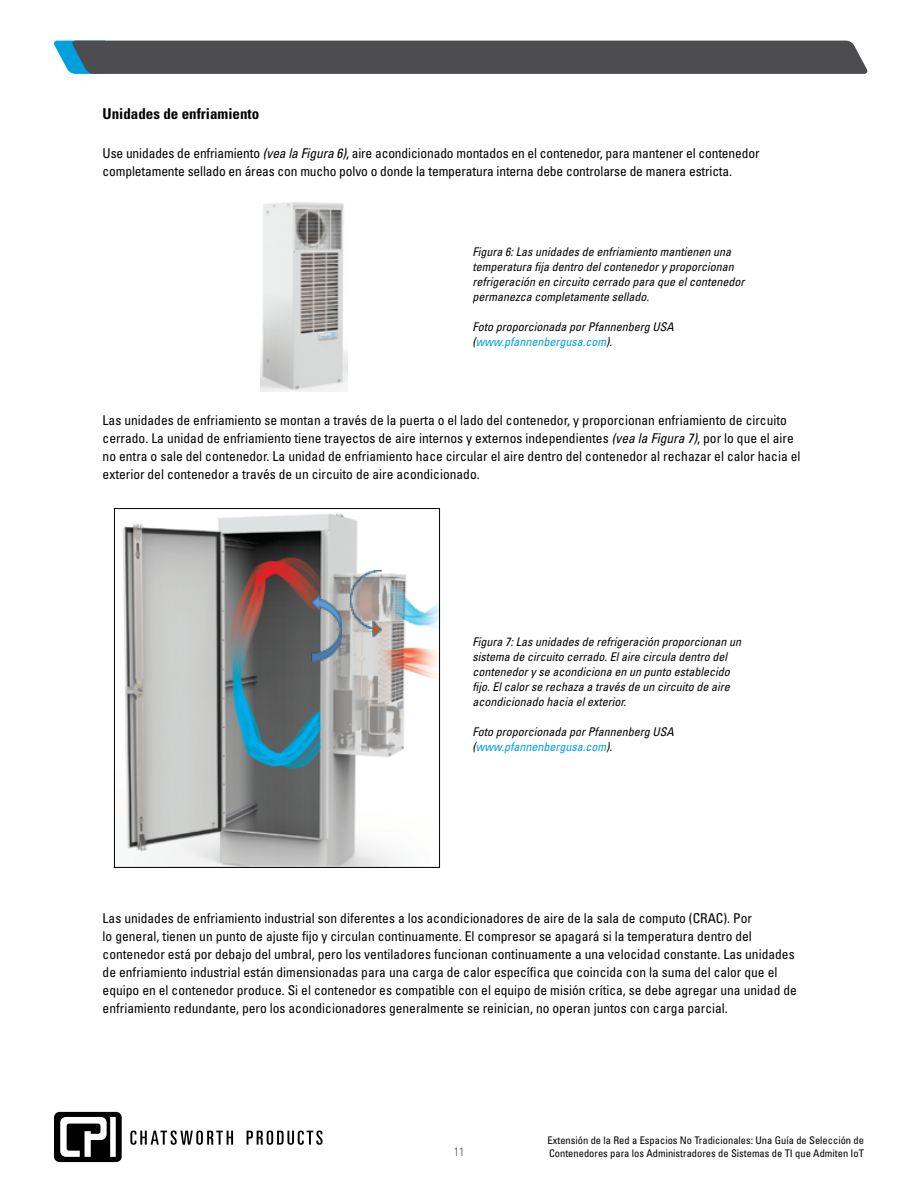
<style>
.page{position:relative;width:918px;height:1188px;background:#fff}
.page>*{position:absolute;margin:0;border:0;box-sizing:border-box;transform-origin:0 0}
.t1{font:700 condensed 15px "Univers LT Std";color:#000}
.t2{font:condensed 13.5px/18px "Univers LT Std";color:#000}
.t3{font:italic condensed 12px/15px "Univers LT Std";color:#000}
.t4{font:300 condensed 12px "Univers LT Std";color:#4d4d4f}
.t5{font:condensed 10.5px/12.6px "Univers LT Std";color:#000}
.s1{font-style:italic}
.s2{color:#00a0dd}
</style>
<div class="page">
<svg style="left:54px;top:41px;width:814px;height:33px;background:#4f5255"></svg>
<svg style="left:54px;top:1112px;width:68px;height:50px"></svg>
<svg style="left:130px;top:1131px;width:103px;height:14px"></svg>
<svg style="left:247px;top:1131px;width:76px;height:14px"></svg>
<img style="left:123px;top:513px;width:315px;height:353px">
<div style="left:114px;top:508px;width:326px;height:360px;border:1px solid #000"></div>
<img style="left:310px;top:595px;width:32px;height:66px">
<img style="left:351px;top:571px;width:36px;height:66px">
<img style="left:261px;top:202px;width:87px;height:190px">
<p class="t1" style="left:103px;top:104px;width:158px">Unidades de enfriamiento</p>
<p class="t2" style="left:103px;top:144px;width:658px">Use unidades de enfriamiento <span class="s1">(vea la Figura 6)</span>, aire acondicionado montados en el contenedor, para mantener el contenedor completamente sellado en áreas con mucho polvo o donde la temperatura interna debe controlarse de manera estricta.</p>
<p class="t3" style="left:472px;top:244px;width:273px">Figura 6: Las unidades de enfriamiento mantienen una temperatura fija dentro del contenedor y proporcionan refrigeración en circuito cerrado para que el contenedor permanezca completamente sellado.</p>
<p class="t3" style="left:472px;top:319px;width:203px">Foto proporcionada por Pfannenberg USA (<span class="s2">www.pfannenbergusa.com</span>).</p>
<p class="t2" style="left:103px;top:411px;width:699px">Las unidades de enfriamiento se montan a través de la puerta o el lado del contenedor, y proporcionan enfriamiento de circuito cerrado. La unidad de enfriamiento tiene trayectos de aire internos y externos independientes <span class="s1">(vea la Figura 7)</span>, por lo que el aire no entra o sale del contenedor. La unidad de enfriamiento hace circular el aire dentro del contenedor al rechazar el calor hacia el exterior del contenedor a través de un circuito de aire acondicionado.</p>
<p class="t3" style="left:472px;top:634px;width:270px">Figura 7: Las unidades de refrigeración proporcionan un sistema de circuito cerrado. El aire circula dentro del contenedor y se acondiciona en un punto establecido fijo. El calor se rechaza a través de un circuito de aire acondicionado hacia el exterior.</p>
<p class="t3" style="left:472px;top:724px;width:203px">Foto proporcionada por Pfannenberg USA (<span class="s2">www.pfannenbergusa.com</span>).</p>
<p class="t2" style="left:103px;top:909px;width:696px">Las unidades de enfriamiento industrial son diferentes a los acondicionadores de aire de la sala de computo (CRAC). Por<br>lo general, tienen un punto de ajuste fijo y circulan continuamente. El compresor se apagará si la temperatura dentro del contenedor está por debajo del umbral, pero los ventiladores funcionan continuamente a una velocidad constante. Las unidades de enfriamiento industrial están dimensionadas para una carga de calor específica que coincida con la suma del calor que el equipo en el contenedor produce. Si el contenedor es compatible con el equipo de misión crítica, se debe agregar una unidad de enfriamiento redundante, pero los acondicionadores generalmente se reinician, no operan juntos con carga parcial.</p>
<p class="t4" style="left:454px;top:1144px;width:12px">11</p>
<p class="t5" style="left:548px;top:1134px;width:318px">Extensión de la Red a Espacios No Tradicionales: Una Guía de Selección de<br>Contenedores para los Administradores de Sistemas de TI que Admiten IoT</p>
</div>
